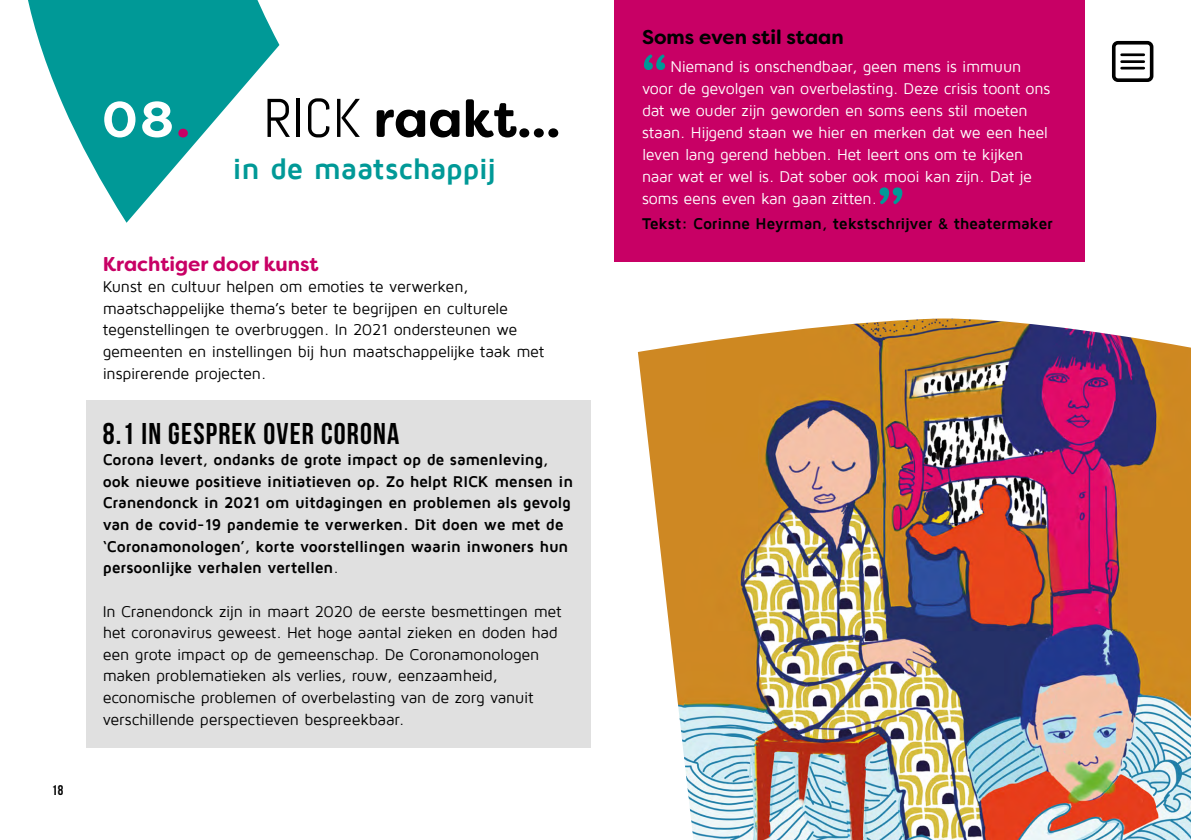
<style>
.page{position:relative;width:1191px;height:840px;background:#fff}
.page>*{position:absolute;margin:0;border:0;box-sizing:border-box;transform-origin:0 0}
.t1{font:700 54px "Filson Soft";color:#009997}
.t2{font:700 52px "Filson Soft";letter-spacing:-.005em;color:#000}
.t3{font:700 50px "Filson Soft";color:#009997}
.t4{font:30px "Bebas Neue";letter-spacing:.04em;color:#000}
.t5{font:700 30px "Maven Pro";letter-spacing:-.015em;color:#009997}
.t6{font:700 20px "Filson Soft";color:#c80065}
.t7{font:700 20px "Filson Soft";color:#000}
.t8{font:16px/21.6px "Maven Pro";letter-spacing:-.015em;color:#000}
.t9{font:700 16px/21.6px "Maven Pro";letter-spacing:-.015em;color:#000}
.t10{font:16px/22px "Maven Pro";letter-spacing:-.02em;color:#fff}
.t11{font:14px "Bebas Neue";color:#000}
.s1{font-size:50px;color:#fff}
.s2{font-size:50px;color:#c80065}
.s3{font-family:"Abel";font-weight:400;font-size:54.4px}
.s4{font-weight:400}
</style>
<div class="page">
<div style="left:1112px;top:41px;width:41px;height:41px;border:4px solid #000;border-radius:4px"></div>
<hr style="left:1121px;top:53px;width:22px;height:3px;background:#000">
<hr style="left:1121px;top:60px;width:22px;height:3px;background:#000">
<hr style="left:1121px;top:67px;width:22px;height:2px;background:#000">
<img style="left:638px;top:318px;width:553px;height:521px">
<div style="left:86px;top:400px;width:505px;height:347px;background:#e0e0e0"></div>
<svg style="left:28px;top:0;width:252px;height:223px;fill:#009997"></svg>
<div style="left:614px;top:0;width:471px;height:262px;background:#c80065"></div>
<p class="t11" style="left:52px;top:782px;width:13px">18</p>
<h2 class="t2" style="left:102px;top:85px;width:460px"><span class="s1">08</span><span class="s2">.</span> <span class="s3">RICK</span> raakt...</h2>
<h3 class="t5" style="left:232px;top:153px;width:265px">in de maatschappij</h3>
<p class="t6" style="left:103px;top:250px;width:217px">Krachtiger door kunst</p>
<p class="t8" style="left:103px;top:276px;width:443px">Kunst en cultuur helpen om emoties te verwerken, maatschappelijke thema’s beter te begrijpen en culturele tegenstellingen te overbruggen. In 2021 ondersteunen we gemeenten en instellingen bij hun maatschappelijke taak met inspirerende projecten.</p>
<h3 class="t4" style="left:103px;top:416px;width:298px">8.1 IN GESPREK OVER CORONA</h3>
<p class="t9" style="left:103px;top:449px;width:472px">Corona levert, ondanks de grote impact op de samenleving, ook nieuwe positieve initiatieven op. Zo helpt RICK mensen in Cranendonck in 2021 om uitdagingen en problemen als gevolg van de covid-19 pandemie te verwerken. Dit doen we met de ‘Coronamonologen’, korte voorstellingen waarin inwoners hun persoonlijke verhalen vertellen<span class="s4">.</span></p>
<p class="t8" style="left:103px;top:600px;width:460px">In Cranendonck zijn in maart 2020 de eerste besmettingen met het coronavirus geweest. Het hoge aantal zieken en doden had een grote impact op de gemeenschap. De Coronamonologen maken problematieken als verlies, rouw, eenzaamheid, economische problemen of overbelasting van de zorg vanuit verschillende perspectieven bespreekbaar.</p>
<p class="t7" style="left:642px;top:24px;width:203px">Soms even stil staan</p>
<h3 class="t3" style="left:642px;top:40px;width:27px">“</h3>
<p class="t10" style="left:642px;top:56px;width:410px;text-indent:28px">Niemand is onschendbaar, geen mens is immuun voor de gevolgen van overbelasting. Deze crisis toont ons dat we ouder zijn geworden en soms eens stil moeten staan. Hijgend staan we hier en merken dat we een heel leven lang gerend hebben. Het leert ons om te kijken naar wat er wel is. Dat sober ook mooi kan zijn. Dat je soms eens even kan gaan zitten.</p>
<p class="t9" style="left:642px;top:212px;width:412px">Tekst: Corinne Heyrman, tekstschrijver &amp; theatermaker</p>
<h1 class="t1" style="left:877px;top:173px;width:29px">”</h1>
</div>
